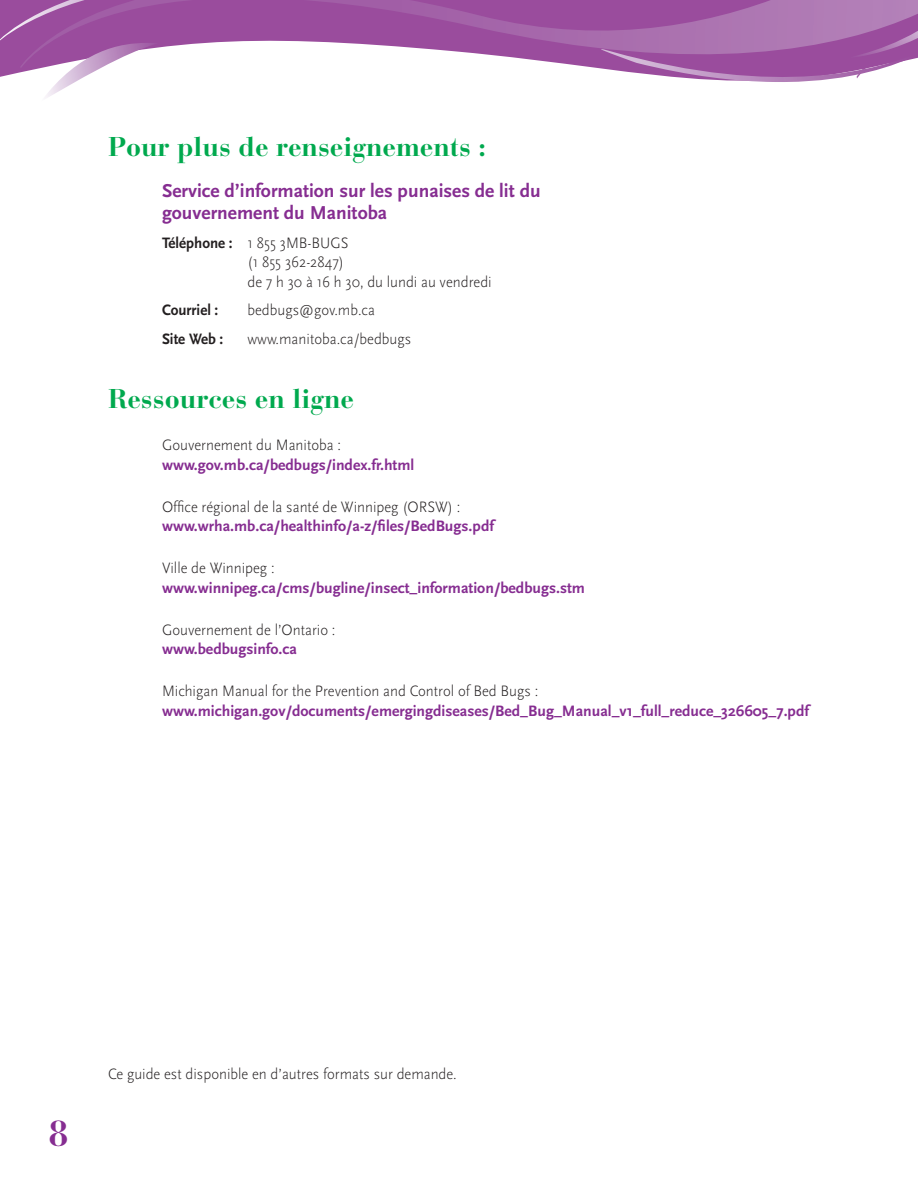
<style>
.page{position:relative;width:918px;height:1188px;background:#fff}
.page>*{position:absolute;margin:0;border:0;box-sizing:border-box;transform-origin:0 0}
.t1{font:700 36px "Bauer Bodoni";color:#862d91}
.section_head{font:700 27px "Bauer Bodoni";color:#00a94e}
.sub{font:700 19.5px/22.5px "Scala Sans";color:#862d91}
.text{font:700 15.75px/19.5px "Scala Sans";color:#862d91}
.text-2{font:300 15.75px/19.5px "Scala Sans";color:#231f20;scale:.95 1}
.text-3{font:700 15.75px "Scala Sans";color:#231f20;scale:.95 1}
.s1{font-weight:700}
.s2{font-weight:300;color:#231f20}
.s3{font-weight:700;color:#862d91}
</style>
<div class="page">
<svg style="left:0;top:0;width:82px;height:98px"></svg>
<svg style="left:687px;top:78px;width:171px;height:4px"></svg>
<svg style="left:20px;top:0;width:898px;height:78px"></svg>
<p class="section_head" style="left:108px;top:131px;width:379px">Pour plus de renseignements :</p>
<p class="sub" style="left:162px;top:180px;width:380px">Service d’information sur les punaises de lit du gouvernement du Manitoba</p>
<p class="text-2" style="left:162px;top:233px;width:198px"><span class="s1">Téléphone :</span> 1 855 3MB-BUGS</p>
<p class="text-2" style="left:247px;top:253px;width:103px">(1 855 362-2847)</p>
<p class="text-2" style="left:247px;top:272px;width:259px">de 7 h 30 à 16 h 30, du lundi au vendredi</p>
<p class="text-3" style="left:162px;top:302px;width:61px">Courriel :</p>
<p class="text-2" style="left:247px;top:301px;width:136px">bedbugs@gov.mb.ca</p>
<p class="text-3" style="left:162px;top:330px;width:66px">Site Web :</p>
<p class="text-2" style="left:247px;top:329px;width:174px">www.manitoba.ca/bedbugs</p>
<p class="section_head" style="left:108px;top:383px;width:247px">Ressources en ligne</p>
<p class="text" style="left:162px;top:436px;width:254px"><span class="s2">Gouvernement du Manitoba : </span>www.gov.mb.ca/bedbugs/index.fr.html</p>
<p class="text" style="left:162px;top:497px;width:333px"><span class="s2">Office régional de la santé de Winnipeg (ORSW) : </span>www.wrha.mb.ca/healthinfo/a-z/files/BedBugs.pdf</p>
<p class="text" style="left:162px;top:559px;width:425px"><span class="s2">Ville de Winnipeg : </span>www.winnipeg.ca/cms/bugline/insect_information/bedbugs.stm</p>
<p class="text-2" style="left:162px;top:620px;width:184px">Gouvernement de l’Ontario : <span class="s3">www.bedbugsinfo.ca</span></p>
<p class="text" style="left:162px;top:682px;width:648px"><span class="s2">Michigan Manual for the Prevention and Control of Bed Bugs : </span>www.michigan.gov/documents/emergingdiseases/Bed_Bug_Manual_v1_full_reduce_326605_7.pdf</p>
<h1 class="t1" style="left:48px;top:1112px;width:22px">8</h1>
<p class="text-2" style="left:108px;top:1065px;width:369px">Ce guide est disponible en d’autres formats sur demande.</p>
</div>
